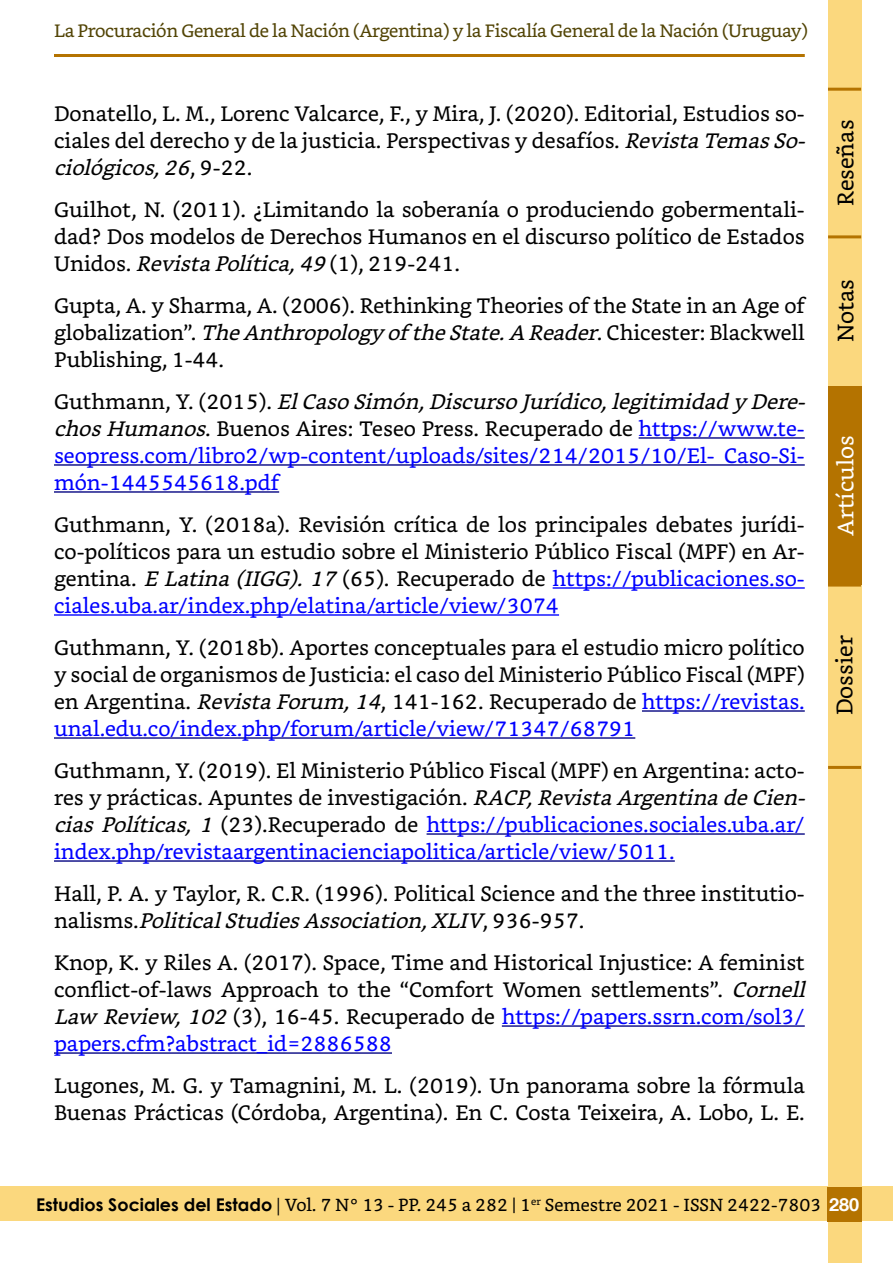
<style>
.page{position:relative;width:893px;height:1263px;background:#fff}
.page>*{position:absolute;margin:0;border:0;box-sizing:border-box;transform-origin:0 0}
.t1{font:22.5px "Bookerly";color:#000}
.t2{font:22.5px "Bookerly";color:#fff}
.Cuerpo{font:21px/27px "Bookerly";color:#000}
.Cuerpo-2{font:21px/27px "Bookerly";color:#00f}
.t3{font:18px "Bookerly";letter-spacing:-.02em;color:#524405}
.t4{font:17.55px "Bookerly";color:#000}
.s1{font-style:italic}
.s2{color:#000}
.s3{font-style:italic;color:#000}
.s4{color:#00f}
.s5{font-family:"Century Gothic";font-weight:700}
.s6{font-family:"Minion Pro"}
.s7{font-family:"Helvetica Neue";font-weight:700;font-size:18px;color:#fff}
</style>
<div class="page">
<div style="left:0;top:1187px;width:893px;height:34px;background:#fbd87e"></div>
<div style="left:828px;top:0;width:33px;height:1263px;background:#fbd87e"></div>
<div style="left:828px;top:386px;width:33px;height:199px;background:#b47300"></div>
<hr style="left:828px;top:766px;width:33px;height:3px;background:#b47300">
<div style="left:827px;top:1187px;width:35px;height:35px;background:#b47300"></div>
<hr style="left:828px;top:235px;width:33px;height:3px;background:#b47300">
<hr style="left:828px;top:88px;width:33px;height:3px;background:#b47300">
<hr style="left:54px;top:54px;width:751px;height:3px;background:#b47300">
<hr style="left:828px;top:584px;width:33px;height:3px;background:#b47300">
<hr style="left:639px;top:437px;width:166px;height:2px;background:#000080">
<hr style="left:54px;top:464px;width:751px;height:2px;background:#000080">
<hr style="left:54px;top:491px;width:225px;height:2px;background:#000080">
<hr style="left:553px;top:587px;width:252px;height:2px;background:#00f">
<hr style="left:54px;top:614px;width:505px;height:2px;background:#00f">
<hr style="left:642px;top:710px;width:163px;height:2px;background:#000080">
<hr style="left:54px;top:737px;width:581px;height:2px;background:#000080">
<hr style="left:427px;top:833px;width:378px;height:2px;background:#000080">
<hr style="left:54px;top:860px;width:621px;height:2px;background:#000080">
<hr style="left:502px;top:1025px;width:303px;height:2px;background:#000080">
<hr style="left:54px;top:1052px;width:338px;height:2px;background:#000080">
<p class="t3" style="left:54px;top:20px;width:755px">La Procuración General de la Nación (Argentina) y la Fiscalía General de la Nación (Uruguay)</p>
<p class="Cuerpo" style="left:54px;top:100px;width:760px">Donatello, L. M., Lorenc Valcarce, F., y Mira, J. (2020). Editorial, Estudios so&shy;ciales del derecho y de la justicia. Perspectivas y desafíos. <span class="s1">RevistaTemasSo&shy;ciológicos,26</span>, 9 - 2 2 .</p>
<p class="Cuerpo" style="left:54px;top:196px;width:752px;text-align:justify">Guilhot, N. (2011). ¿Limitando la soberanía o produciendo gobermentali&shy;dad? Dos modelos de Derechos Humanos en el discurso político de Estados Unidos. <span class="s1">RevistaPolítica,49</span>(1), 219-241.</p>
<p class="Cuerpo" style="left:54px;top:292px;width:752px;text-align:justify">Gupta, A. y Sharma, A. (2006). Rethinking Theories of the State in an Age of globalization”. <span class="s1">TheAnthropologyof theState.A Reader</span>. Chicester: Blackwell Publishing, 1-44.</p>
<p class="Cuerpo-2" style="left:54px;top:388px;width:760px"><span class="s2">G u t h m a n n , Y . ( 2 0 1 5 ) .</span> <span class="s3">ElCasoSimón,DiscursoJurídico,legitimidadyDere&shy;chosHumanos</span><span class="s2">. Buenos Aires: Teseo Press. Recuperado de</span> https://www.te&shy;seopress.com/libro2/wp-content/uploads/sites/214/2015/10/El- Caso-Si&shy;món-1445545618.pdf</p>
<p class="Cuerpo" style="left:54px;top:511px;width:752px;text-align:justify">Guthmann, Y. (2018a). Revisión crítica de los principales debates jurídi&shy;co-políticos para un estudio sobre el Ministerio Público Fiscal (MPF) en Ar&shy;gentina. <span class="s1">ELatina(IIGG).17</span>(65). Recuperado de <span class="s4">https://publicaciones.so&shy;ciales.uba.ar/index.php/elatina/article/view/3074</span></p>
<p class="Cuerpo" style="left:54px;top:634px;width:752px;text-align:justify">Guthmann, Y. (2018b). Aportes conceptuales para el estudio micro político y social de organismos de Justicia: el caso del Ministerio Público Fiscal (MPF) en Argentina. <span class="s1">RevistaForum,14</span>, 141-162. Recuperado de <span class="s4">https://revistas. unal.edu.co/index.php/forum/article/view/71347/68791</span></p>
<p class="Cuerpo" style="left:54px;top:757px;width:760px">Guthmann, Y. (2019). El Ministerio Público Fiscal (MPF) en Argentina: acto&shy;res y prácticas. Apuntes de investigación. <span class="s1">RACP,RevistaArgentinadeCien&shy;ciasPolíticas,1</span>(23).Recuperado de <span class="s4">https://publicaciones.sociales.uba.ar/ index.php/revistaargentinacienciapolitica/article/view/5011.</span></p>
<p class="Cuerpo" style="left:54px;top:880px;width:752px">Hall, P. A. y Taylor, R. C.R. (1996). Political Science and the three institutio&shy;n a l i s m s . <span class="s1">PoliticalStudiesAssociation,XLIV</span>, 9 3 6 - 9 5 7 .</p>
<p class="Cuerpo" style="left:54px;top:949px;width:760px">Knop, K. y Riles A. (2017). Space, Time and Historical Injustice: A feminist conflict-of-laws Approach to the “Comfort Women settlements”. <span class="s1">Cornell Law Review,102</span>(3), 16-45. Recuperado de <span class="s4">https://papers.ssrn.com/sol3/ papers.cfm?abstract_id=2886588</span></p>
<p class="Cuerpo" style="left:54px;top:1072px;width:752px">Lugones, M. G. y Tamagnini, M. L. (2019). Un panorama sobre la fórmula<br>Buenas Prácticas (Córdoba, Argentina). En C. Costa Teixeira, A. Lobo, L. E.</p>
<p class="t1" style="left:833px;top:206px;width:88px;rotate:-90deg">Reseñas</p>
<p class="t1" style="left:833px;top:342px;width:65px;rotate:-90deg">Notas</p>
<p class="t2" style="left:833px;top:536px;width:102px;rotate:-90deg">Artículos</p>
<p class="t1" style="left:832px;top:715px;width:82px;rotate:-90deg">Dossier</p>
<p class="t4" style="left:36px;top:1194px;width:825px"><span class="s5">Estudios Sociales del Estado</span> <span class="s6">|</span> Vol. 7 N° 13 - PP. 245 a 282 | 1<sup>er</sup> Semestre 2021 - ISSN 2422-7803 <span class="s7">280</span></p>
</div>
